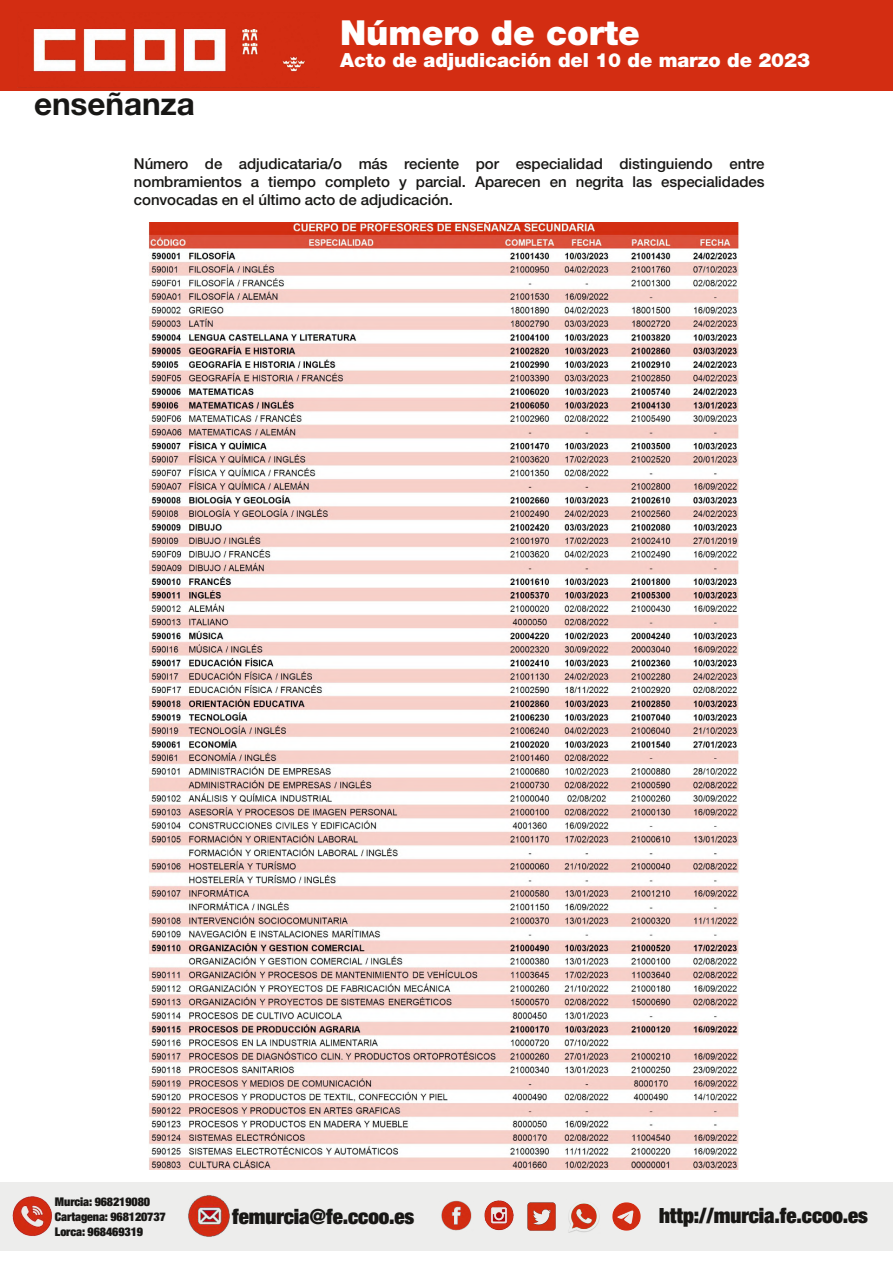
<style>
.page{position:relative;width:893px;height:1263px;background:#fff}
.page>*{position:absolute;margin:0;border:0;box-sizing:border-box;transform-origin:0 0}
.t1{font:900 34.5px "Helvetica Neue LT Std";color:#fff}
.t2{font:700 31.5px "Helvetica Neue LT Std";letter-spacing:-.005em;color:#181715}
.t3{font:900 condensed 21px "Helvetica Neue LT Std";color:#181715}
.t4{font:900 19.5px "Helvetica Neue LT Std";letter-spacing:-.005em;color:#fff}
.t5{font:500 15px/18px "Helvetica Neue LT Std";letter-spacing:-.005em;color:#181715;text-align:justify}
.t6{font:900 condensed 12px/15px "Helvetica Neue LT Std";letter-spacing:-.01em;color:#181715}
</style>
<div class="page">
<img style="left:149px;top:222px;width:591px;height:948px">
<div style="left:0;top:0;width:893px;height:91px;background:#d32d12"></div>
<img style="left:33px;top:28px;width:272px;height:44px">
<div style="left:0;top:1182px;width:893px;height:68px;background:#ededec"></div>
<img style="left:12px;top:1196px;width:40px;height:40px">
<img style="left:188px;top:1195px;width:42px;height:42px">
<img style="left:441px;top:1200px;width:31px;height:31px">
<img style="left:484px;top:1200px;width:30px;height:31px">
<img style="left:568px;top:1203px;width:32px;height:30px">
<img style="left:612px;top:1202px;width:29px;height:29px">
<img style="left:527px;top:1202px;width:29px;height:29px">
<h2 class="t2" style="left:34px;top:92px;width:162px">enseñanza</h2>
<h1 class="t1" style="left:340px;top:20px;width:301px">Número de corte</h1>
<h3 class="t4" style="left:340px;top:53px;width:471px">Acto de adjudicación del 10 de marzo de 2023</h3>
<p class="t5" style="left:134px;top:157px;width:632px">Número de adjudicataria/o más reciente por especialidad distinguiendo entre nombramientos a tiempo completo y parcial. Aparecen en negrita las especialidades convocadas en el último acto de adjudicación.</p>
<p class="t6" style="left:55px;top:1196px;width:112px">Murcia: 968219080<br>Cartagena: 968120737<br>Lorca: 968469319</p>
<h3 class="t3" style="left:232px;top:1209px;width:183px">femurcia@fe.ccoo.es</h3>
<h3 class="t3" style="left:659px;top:1207px;width:210px">http://murcia.fe.ccoo.es</h3>
</div>
